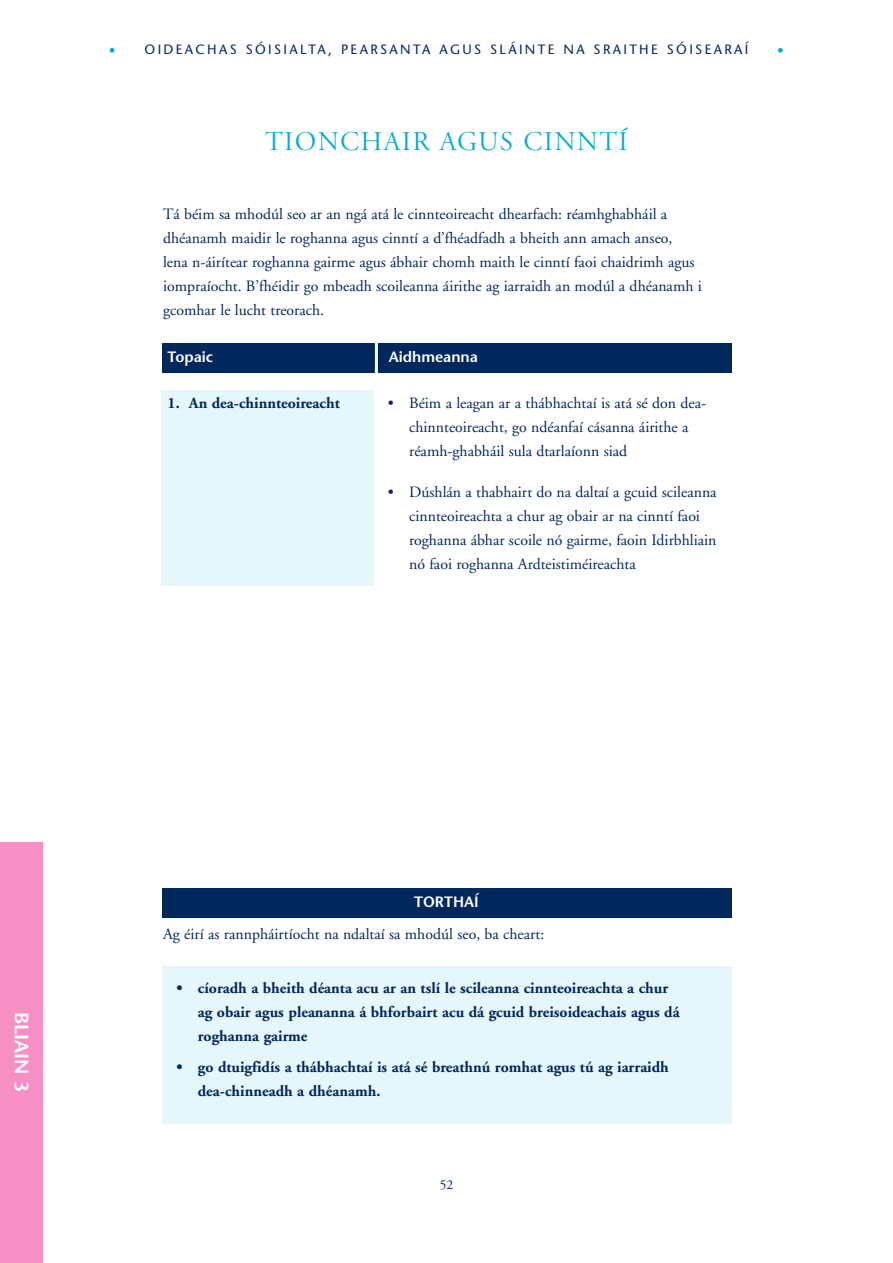
<style>
.page{position:relative;width:893px;height:1263px;background:#fff}
.page>*{position:absolute;margin:0;border:0;box-sizing:border-box;transform-origin:0 0}
.t1{font:27px "Adobe Garamond Titling";color:#00acd5}
.t2{font:600 19.5px "Stone Sans";color:#fff}
.t3{font:15.75px/24px "Adobe Garamond";color:#00285d}
.t4{font:700 15.75px/24px "Adobe Garamond";color:#00285d}
.t5{font:600 15px "Stone Sans";color:#fff}
.t6{font:13.5px "Stone Sans";letter-spacing:.175em;color:#00285d}
.t7{font:13.5px "Adobe Garamond";color:#00285d}
.t8{font:13.5px "Stone Sans";color:#00acd5}
.s1{color:#00acd5}
</style>
<div class="page">
<div style="left:162px;top:343px;width:569px;height:30px;background:#00285d"></div>
<hr style="left:375px;top:336px;width:3px;height:38px;background:#fff">
<div style="left:162px;top:390px;width:212px;height:195px;background:#e6f7fb"></div>
<div style="left:162px;top:888px;width:569px;height:30px;background:#00285d"></div>
<div style="left:162px;top:967px;width:569px;height:157px;background:#e6f7fb"></div>
<div style="left:0;top:842px;width:43px;height:421px;background:#f78ec4"></div>
<p class="t6" style="left:109px;top:42px;width:641px"><span class="s1">•</span> OIDEACHAS SÓISIALTA, PEARSANTA AGUS SLÁINTE NA SRAITHE SÓISEARAÍ</p>
<p class="t8" style="left:777px;top:43px;width:8px">•</p>
<h1 class="t1" style="left:265px;top:126px;width:39px">TIONCHAIR</h1>
<h1 class="t1" style="left:440px;top:126px;width:20px">AGUS</h1>
<h1 class="t1" style="left:523px;top:126px;width:40px">CINNT</h1>
<h1 class="t1" style="left:619px;top:126px;width:11px">Í</h1>
<p class="t3" style="left:163px;top:203px;width:540px">Tá béim sa mhodúl seo ar an ngá atá le cinnteoireacht dhearfach: réamhghabháil a dhéanamh maidir le roghanna agus cinntí a d’fhéadfadh a bheith ann amach anseo,<br>lena n-áirítear roghanna gairme agus ábhair chomh maith le cinntí faoi chaidrimh agus iompraíocht. B’fhéidir go mbeadh scoileanna áirithe ag iarraidh an modúl a dhéanamh i gcomhar le lucht treorach.</p>
<p class="t5" style="left:168px;top:348px;width:47px">Topaic</p>
<p class="t5" style="left:389px;top:348px;width:91px">Aidhmeanna</p>
<p class="t4" style="left:168px;top:391px;width:174px">1. An dea-chinnteoireacht</p>
<p class="t3" style="left:409px;top:391px;width:298px;text-indent:-21px">• Béim a leagan ar a thábhachtaí is atá sé don dea&shy;chinnteoireacht, go ndéanfaí cásanna áirithe a réamh-ghabháil sula dtarlaíonn siad</p>
<p class="t3" style="left:409px;top:480px;width:309px;text-indent:-21px">• Dúshlán a thabhairt do na daltaí a gcuid scileanna cinnteoireachta a chur ag obair ar na cinntí faoi roghanna ábhar scoile nó gairme, faoin Idirbhliain nó faoi roghanna Ardteistiméireachta</p>
<p class="t2" style="left:33px;top:1012px;width:81px;rotate:90deg">Bliain 3</p>
<p class="t5" style="left:414px;top:893px;width:20px">Tort</p>
<p class="t5" style="left:453px;top:893px;width:27px">haí</p>
<p class="t3" style="left:163px;top:922px;width:383px">Ag éirí as rannpháirtíocht na ndaltaí sa mhodúl seo, ba cheart:</p>
<p class="t4" style="left:198px;top:976px;width:483px;text-indent:-21px">• cíoradh a bheith déanta acu ar an tslí le scileanna cinnteoireachta a chur ag obair agus pleananna á bhforbairt acu dá gcuid breisoideachais agus dá roghanna gairme</p>
<p class="t4" style="left:198px;top:1055px;width:473px;text-indent:-21px">• go dtuigfidís a thábhachtaí is atá sé breathnú romhat agus tú ag iarraidh dea-chinneadh a dhéanamh.</p>
<p class="t7" style="left:440px;top:1178px;width:15px">52</p>
</div>
